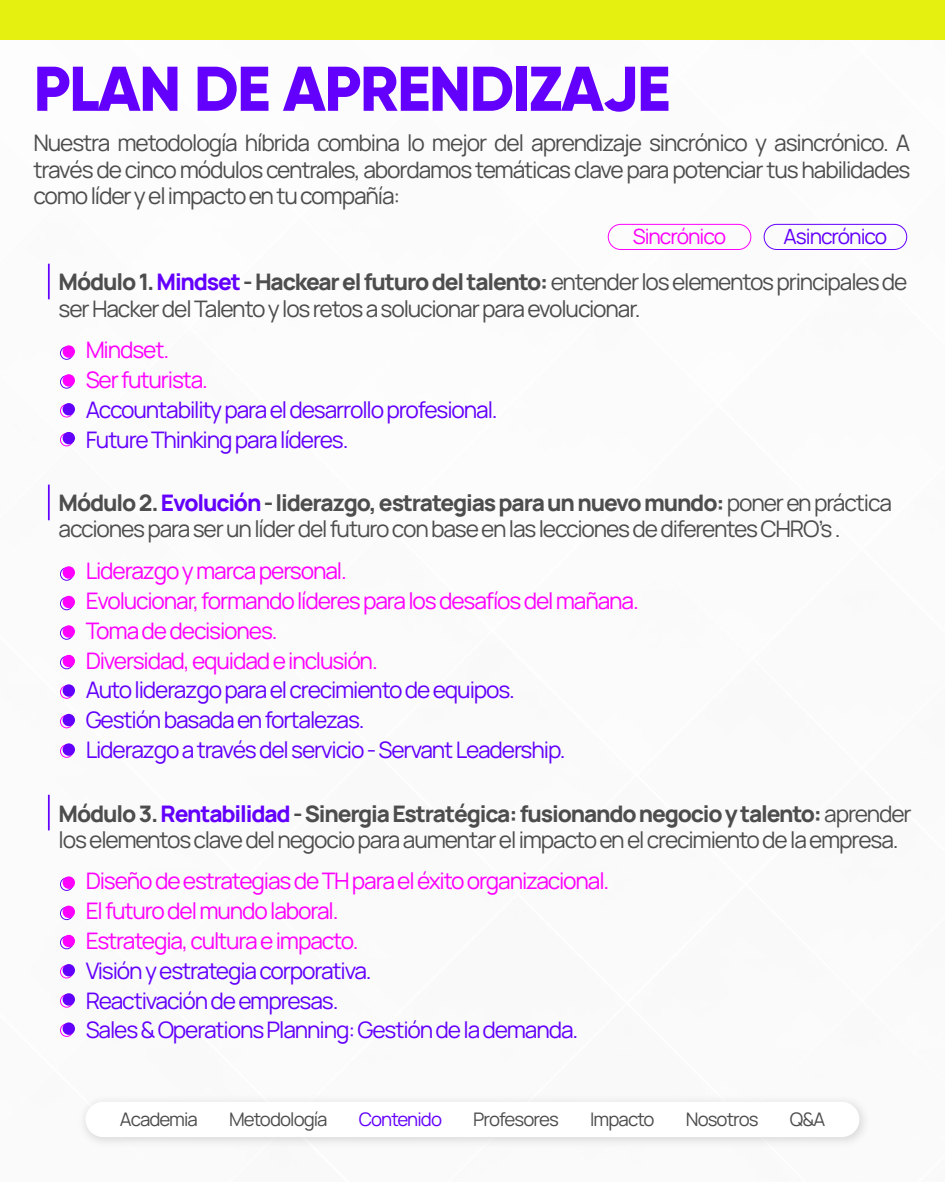
<style>
.page{position:relative;width:945px;height:1182px;background:#fff}
.page>*{position:absolute;margin:0;border:0;box-sizing:border-box;transform-origin:0 0}
.t1{font:800 63px "Gilroy";letter-spacing:-.025em;color:#6300fd}
.t2{font:22.75px/26.2px "Manrope";letter-spacing:-.05em;color:#4d4d4d}
.t3{font:22.75px/29.8px "Manrope";letter-spacing:-.05em;color:#6300fd}
.t4{font:22.75px/29.8px "Manrope";letter-spacing:-.05em;color:#f0f}
.t5{font:21px "Manrope";letter-spacing:-.05em;color:#6300fd}
.t6{font:21px "Manrope";letter-spacing:-.05em;color:#f0f}
.t7{font:18.64px "Manrope";letter-spacing:-.05em;color:#4d4d4d}
.t8{font:18.64px "Manrope";letter-spacing:-.05em;color:#6300fd}
.s1{font-weight:800}
.s2{font-weight:800;color:#6300fd}
</style>
<div class="page">
<div style="left:0;top:0;width:945px;height:39px;background:#e5f010"></div>
<div style="left:764px;top:224px;width:143px;height:26px;border:1px solid #6300fd;border-radius:13px"></div>
<div style="left:608px;top:224px;width:143px;height:26px;border:1px solid #f0f;border-radius:13px"></div>
<div style="left:60px;top:346px;width:13px;height:14px;border:1px solid #6300fd;border-radius:50%"></div>
<div style="left:63px;top:345px;width:12px;height:13px;background:#f0f;border-radius:50%"></div>
<div style="left:60px;top:375px;width:13px;height:13px;border:1px solid #6300fd;border-radius:50%"></div>
<div style="left:63px;top:374px;width:12px;height:12px;background:#f0f;border-radius:50%"></div>
<div style="left:60px;top:404px;width:13px;height:13px;border:1px solid #f0f;border-radius:50%"></div>
<div style="left:63px;top:403px;width:12px;height:12px;background:#6300fd;border-radius:50%"></div>
<div style="left:60px;top:433px;width:13px;height:13px;border:1px solid #f0f;border-radius:50%"></div>
<div style="left:63px;top:432px;width:12px;height:12px;background:#6300fd;border-radius:50%"></div>
<hr style="left:48px;top:264px;width:2px;height:35px;background:#6300fd">
<div style="left:60px;top:567px;width:13px;height:13px;border:1px solid #6300fd;border-radius:50%"></div>
<div style="left:63px;top:566px;width:12px;height:12px;background:#f0f;border-radius:50%"></div>
<div style="left:60px;top:597px;width:13px;height:13px;border:1px solid #6300fd;border-radius:50%"></div>
<div style="left:63px;top:595px;width:12px;height:13px;background:#f0f;border-radius:50%"></div>
<div style="left:60px;top:626px;width:13px;height:13px;border:1px solid #6300fd;border-radius:50%"></div>
<div style="left:63px;top:625px;width:12px;height:12px;background:#f0f;border-radius:50%"></div>
<div style="left:60px;top:656px;width:13px;height:13px;border:1px solid #6300fd;border-radius:50%"></div>
<div style="left:63px;top:654px;width:12px;height:13px;background:#f0f;border-radius:50%"></div>
<div style="left:60px;top:685px;width:13px;height:13px;border:1px solid #f0f;border-radius:50%"></div>
<div style="left:63px;top:684px;width:12px;height:12px;background:#6300fd;border-radius:50%"></div>
<div style="left:60px;top:715px;width:13px;height:13px;border:1px solid #f0f;border-radius:50%"></div>
<div style="left:63px;top:713px;width:12px;height:13px;background:#6300fd;border-radius:50%"></div>
<div style="left:60px;top:744px;width:13px;height:13px;border:1px solid #f0f;border-radius:50%"></div>
<div style="left:63px;top:743px;width:12px;height:12px;background:#6300fd;border-radius:50%"></div>
<hr style="left:48px;top:484px;width:2px;height:36px;background:#6300fd">
<div style="left:60px;top:877px;width:13px;height:13px;border:1px solid #6300fd;border-radius:50%"></div>
<div style="left:63px;top:876px;width:12px;height:12px;background:#f0f;border-radius:50%"></div>
<div style="left:60px;top:906px;width:13px;height:13px;border:1px solid #6300fd;border-radius:50%"></div>
<div style="left:63px;top:905px;width:12px;height:12px;background:#f0f;border-radius:50%"></div>
<div style="left:60px;top:935px;width:13px;height:14px;border:1px solid #6300fd;border-radius:50%"></div>
<div style="left:63px;top:934px;width:12px;height:13px;background:#f0f;border-radius:50%"></div>
<div style="left:60px;top:965px;width:13px;height:13px;border:1px solid #f0f;border-radius:50%"></div>
<div style="left:63px;top:963px;width:12px;height:13px;background:#6300fd;border-radius:50%"></div>
<div style="left:60px;top:994px;width:13px;height:13px;border:1px solid #f0f;border-radius:50%"></div>
<div style="left:63px;top:993px;width:12px;height:12px;background:#6300fd;border-radius:50%"></div>
<div style="left:60px;top:1023px;width:13px;height:13px;border:1px solid #f0f;border-radius:50%"></div>
<div style="left:63px;top:1022px;width:12px;height:12px;background:#6300fd;border-radius:50%"></div>
<hr style="left:48px;top:794px;width:2px;height:36px;background:#6300fd">
<h1 class="t1" style="left:33px;top:49px;width:638px">PLAN DE APRENDIZAJE</h1>
<p class="t2" style="left:33px;top:129px;width:878px;text-align:justify">Nuestra metodología híbrida combina lo mejor del aprendizaje sincrónico y asincrónico. A través de cinco módulos centrales, abordamos temáticas clave para potenciar tus habilidades como líder y el impacto en tu compañía:</p>
<p class="t6" style="left:633px;top:220px;width:95px">Sincrónico</p>
<p class="t5" style="left:784px;top:220px;width:105px">Asincrónico</p>
<p class="t2" style="left:59px;top:268px;width:850px"><span class="s1">Módulo 1.</span> <span class="s2">Mindset</span> <span class="s1">- Hackear el futuro del talento:</span> entender los elementos principales de ser Hacker del Talento y los retos a solucionar para evolucionar.</p>
<p class="t4" style="left:86px;top:334px;width:124px">Mindset.<br>Ser futurista.</p>
<p class="t3" style="left:86px;top:393px;width:413px">Accountability para el desarrollo profesional.<br>Future Thinking para líderes.</p>
<p class="t2" style="left:59px;top:488px;width:835px"><span class="s1">Módulo 2.</span> <span class="s2">Evolución</span> <span class="s1">- liderazgo, estrategias para un nuevo mundo:</span> poner en práctica acciones para ser un líder del futuro con base en las lecciones de diferentes CHRO’s .</p>
<p class="t4" style="left:86px;top:554px;width:555px">Liderazgo y marca personal.<br>Evolucionar, formando líderes para los desafíos del mañana.<br>Toma de decisiones.<br>Diversidad, equidad e inclusión.</p>
<p class="t3" style="left:86px;top:673px;width:481px">Auto liderazgo para el crecimiento de equipos.<br>Gestión basada en fortalezas.<br>Liderazgo a través del servicio - Servant Leadership.</p>
<p class="t2" style="left:59px;top:799px;width:855px"><span class="s1">Módulo 3.</span> <span class="s2">Rentabilidad</span> <span class="s1">- Sinergia Estratégica: fusionando negocio y talento:</span> aprender los elementos clave del negocio para aumentar el impacto en el crecimiento de la empresa.</p>
<p class="t4" style="left:86px;top:864px;width:525px">Diseño de estrategias de TH para el éxito organizacional.<br>El futuro del mundo laboral.<br>Estrategia, cultura e impacto.</p>
<p class="t3" style="left:86px;top:954px;width:494px">Visión y estrategia corporativa.<br>Reactivación de empresas.<br>Sales &amp; Operations Planning: Gestión de la demanda.</p>
<p class="t7" style="left:120px;top:1104px;width:80px">Academia</p>
<p class="t7" style="left:229px;top:1104px;width:100px">Metodología</p>
<p class="t8" style="left:359px;top:1104px;width:85px">Contenido</p>
<p class="t7" style="left:473px;top:1104px;width:87px">Profesores</p>
<p class="t7" style="left:590px;top:1104px;width:66px">Impacto</p>
<p class="t7" style="left:686px;top:1104px;width:74px">Nosotros</p>
<p class="t7" style="left:790px;top:1104px;width:37px">Q&amp;A</p>
</div>
